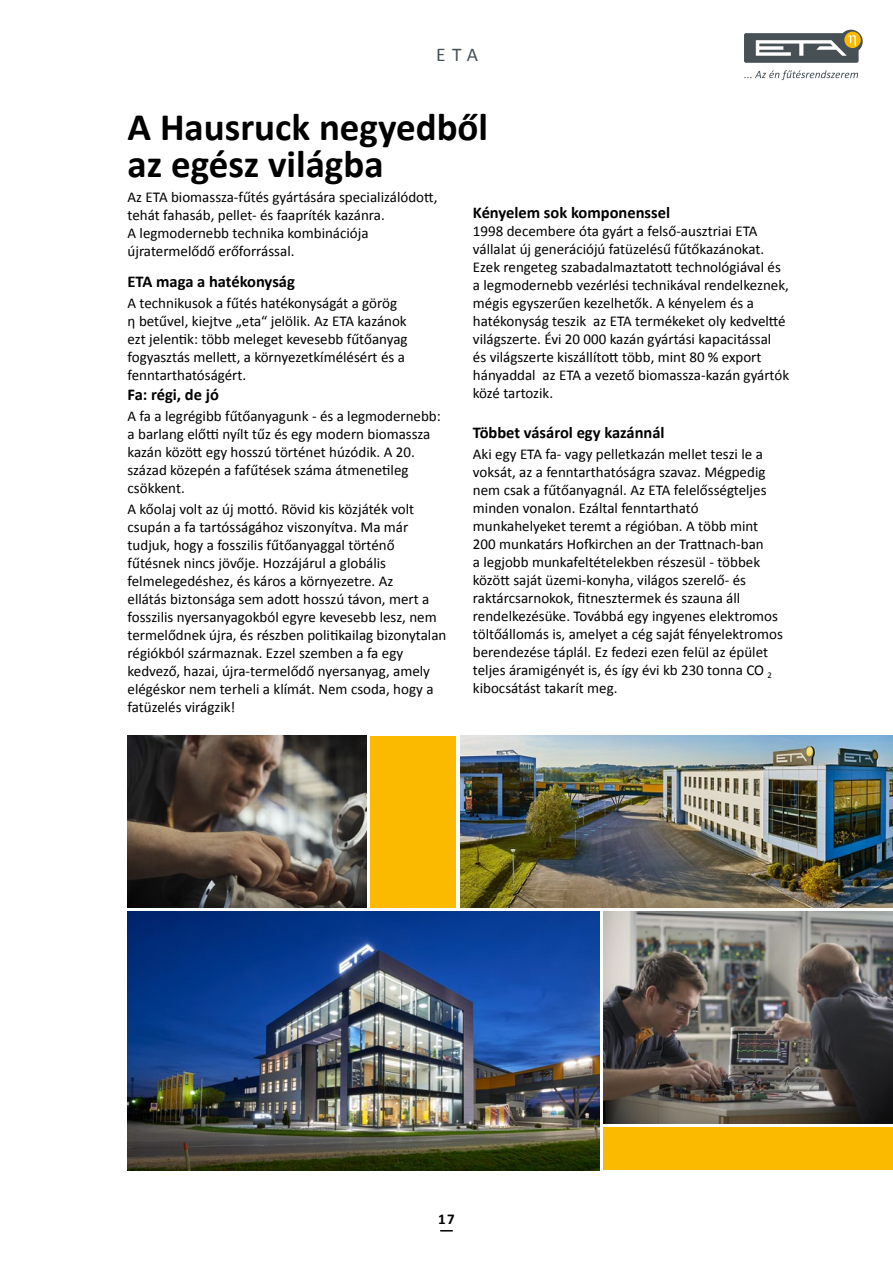
<style>
.page{position:relative;width:893px;height:1263px;background:#fff}
.page>*{position:absolute;margin:0;border:0;box-sizing:border-box;transform-origin:0 0}
.ETA_Headline{font:700 39px "Calibri";color:#000}
.t1{font:19.5px "Calibri";color:#465055}
.Paragraph_Style4{font:700 16.5px "Calibri";color:#000}
.Paragraph_Style3{font:700 16.5px "Calibri";color:#000}
.Paragraph_Style16{font:15px/18px "Calibri";color:#000}
.Paragraph_Style4-2{font:15px/18px "Calibri";color:#000}
.Paragraph_Style13{font:15px/18px "Calibri";color:#000}
.Paragraph_Style8{font:15px/18px "Calibri";color:#000}
.Paragraph_Style10{font:15px/18px "Calibri";color:#000}
.Paragraph_Style7{font:15px/18px "Calibri";color:#000}
.t2{font:700 15px "Calibri";color:#000}
</style>
<div class="page">
<div style="left:604px;top:1127px;width:289px;height:43px;background:#fbba00"></div>
<img style="left:604px;top:912px;width:289px;height:211px">
<img style="left:128px;top:736px;width:238px;height:171px">
<div style="left:371px;top:736px;width:85px;height:171px;background:#fbba00"></div>
<img style="left:128px;top:912px;width:472px;height:258px">
<img style="left:460px;top:736px;width:433px;height:171px">
<svg style="left:744px;top:30px;width:119px;height:33px"></svg>
<svg style="left:744px;top:70px;width:114px;height:10px"></svg>
<p class="t1" style="left:436px;top:42px;width:44px">ETA</p>
<p class="ETA_Headline" style="left:128px;top:102px;width:362px">A Hausruck negyedből</p>
<p class="ETA_Headline" style="left:128px;top:139px;width:258px">az egész világba</p>
<p class="Paragraph_Style7" style="left:128px;top:188px;width:311px">Az ETA biomassza-fűtés gyártására specializálódott, tehát fahasáb, pellet- és faapríték kazánra.<br>A legmodernebb technika kombinációja újratermelődő erőforrással.</p>
<p class="Paragraph_Style4" style="left:128px;top:271px;width:169px">ETA maga a hatékonyság</p>
<p class="Paragraph_Style8" style="left:128px;top:294px;width:282px">A technikusok a fűtés hatékonyságát a görög η betűvel, kiejtve „eta“ jelölik. Az ETA kazánok ezt jelentik: több meleget kevesebb fűtőanyag fogyasztás mellett, a környezetkímélésért és a fenntarthatóságért.</p>
<p class="Paragraph_Style4" style="left:128px;top:384px;width:93px">Fa: régi, de jó</p>
<p class="Paragraph_Style10" style="left:128px;top:407px;width:315px">A fa a legrégibb fűtőanyagunk - és a legmodernebb: a barlang előtti nyílt tűz és egy modern biomassza kazán között egy hosszú történet húzódik. A 20. század közepén a fafűtések száma átmenetileg csökkent.</p>
<p class="Paragraph_Style4-2" style="left:128px;top:500px;width:320px">A kőolaj volt az új mottó. Rövid kis közjáték volt csupán a fa tartósságához viszonyítva. Ma már tudjuk, hogy a fosszilis fűtőanyaggal történő fűtésnek nincs jövője. Hozzájárul a globális felmelegedéshez, és káros a környezetre. Az<br>ellátás biztonsága sem adott hosszú távon, mert a fosszilis nyersanyagokból egyre kevesebb lesz, nem termelődnek újra, és részben politikailag bizonytalan régiókból származnak. Ezzel szemben a fa egy kedvező, hazai, újra-termelődő nyersanyag, amely elégéskor nem terheli a klímát. Nem csoda, hogy a fatüzelés virágzik!</p>
<p class="Paragraph_Style3" style="left:473px;top:202px;width:199px">Kényelem sok komponenssel</p>
<p class="Paragraph_Style13" style="left:473px;top:222px;width:318px">1998 decembere óta gyárt a felső-ausztriai ETA vállalat új generációjú fatüzelésű fűtőkazánokat.<br>Ezek rengeteg szabadalmaztatott technológiával és a legmodernebb vezérlési technikával rendelkeznek, mégis egyszerűen kezelhetők. A kényelem és a hatékonyság teszik az ETA termékeket oly kedveltté világszerte. Évi 20 000 kazán gyártási kapacitással<br>és világszerte kiszállított több, mint 80 % export hányaddal az ETA a vezető biomassza-kazán gyártók közé tartozik.</p>
<p class="Paragraph_Style4" style="left:473px;top:422px;width:193px">Többet vásárol egy kazánnál</p>
<p class="Paragraph_Style16" style="left:473px;top:445px;width:311px">Aki egy ETA fa- vagy pelletkazán mellet teszi le a voksát, az a fenntarthatóságra szavaz. Mégpedig nem csak a fűtőanyagnál. Az ETA felelősségteljes minden vonalon. Ezáltal fenntartható munkahelyeket teremt a régióban. A több mint 200 munkatárs Hofkirchen an der Trattnach-ban<br>a legjobb munkafeltételekben részesül - többek között saját üzemi-konyha, világos szerelő- és raktárcsarnokok, fitnesztermek és szauna áll rendelkezésüke. Továbbá egy ingyenes elektromos töltőállomás is, amelyet a cég saját fényelektromos berendezése táplál. Ez fedezi ezen felül az épület teljes áramigényét is, és így évi kb 230 tonna CO <sub>2 </sub>kibocsátást takarít meg.</p>
<p class="t2" style="left:438px;top:1209px;width:18px">17</p>
</div>
